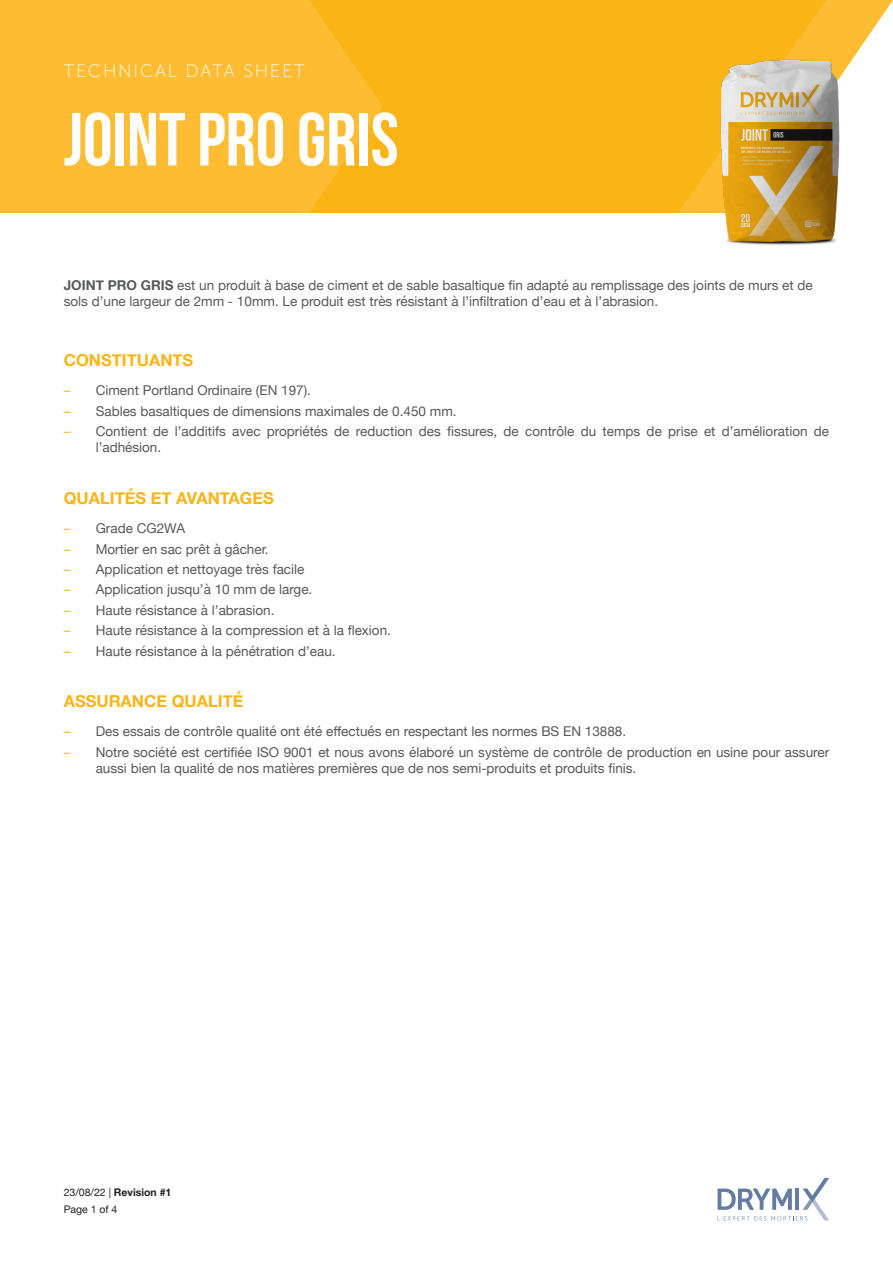
<style>
.page{position:relative;width:893px;height:1263px;background:#fff}
.page>*{position:absolute;margin:0;border:0;box-sizing:border-box;transform-origin:0 0}
.t1{font:75px "Bebas Neue";color:#fff}
.t2{font:18px "Museo Sans 100";letter-spacing:.1em;color:#fff}
.t3{font:700 16.5px "Helvetica Neue";color:#fbb416}
.t4{font:13.5px/16.2px "Helvetica Neue";color:#57585a}
.t5{font:10.5px/16.8px "Helvetica Neue";color:#231f20}
.s1{font-weight:700}
.s2{color:#fbb416}
</style>
<div class="page">
<svg style="left:718px;top:1178px;width:111px;height:42px"></svg>
<div style="left:0;top:0;width:893px;height:213px;background:#fbb416"></div>
<svg style="left:0;top:0;width:383px;height:213px;background:#fcbb2e"></svg>
<svg style="left:798px;top:0;width:95px;height:213px;background:#fdcf6c"></svg>
<img style="left:678px;top:40px;width:210px;height:205px">
<p class="t2" style="left:64px;top:62px;width:242px">TECHNICAL DATA SHEET</p>
<p class="t1" style="left:64px;top:98px;width:336px">JOINT PRO GRIS</p>
<p class="t4" style="left:64px;top:278px;width:750px"><span class="s1">JOINT PRO GRIS</span> est un produit à base de ciment et de sable basaltique fin adapté au remplissage des joints de murs et de sols d’une largeur de 2mm - 10mm. Le produit est très résistant à l’infiltration d’eau et à l’abrasion.</p>
<p class="t3" style="left:64px;top:347px;width:131px">CONSTITUANTS</p>
<p class="t4" style="left:64px;top:383px;width:249px"><span class="s2">–</span> Ciment Portland Ordinaire (EN 197).</p>
<p class="t4" style="left:64px;top:404px;width:394px"><span class="s2">–</span> Sables basaltiques de dimensions maximales de 0.450 mm.</p>
<p class="t4" style="left:96px;top:424px;width:735px;text-indent:-32px"><span class="s2">–</span> Contient de l’additifs avec propriétés de reduction des fissures, de contrôle du temps de prise et d’amélioration de l’adhésion.</p>
<p class="t3" style="left:64px;top:485px;width:211px">QUALITÉS ET AVANTAGES</p>
<p class="t4" style="left:64px;top:521px;width:123px"><span class="s2">–</span> Grade CG2WA</p>
<p class="t4" style="left:64px;top:541px;width:206px"><span class="s2">–</span> Mortier en sac prêt à gâcher.</p>
<p class="t4" style="left:64px;top:562px;width:242px"><span class="s2">–</span> Application et nettoyage très facile</p>
<p class="t4" style="left:64px;top:582px;width:250px"><span class="s2">–</span> Application jusqu’à 10 mm de large.</p>
<p class="t4" style="left:64px;top:603px;width:212px"><span class="s2">–</span> Haute résistance à l’abrasion.</p>
<p class="t4" style="left:64px;top:623px;width:329px"><span class="s2">–</span> Haute résistance à la compression et à la flexion.</p>
<p class="t4" style="left:64px;top:644px;width:273px"><span class="s2">–</span> Haute résistance à la pénétration d’eau.</p>
<p class="t3" style="left:64px;top:689px;width:181px">ASSURANCE QUALITÉ</p>
<p class="t4" style="left:64px;top:724px;width:564px"><span class="s2">–</span> Des essais de contrôle qualité ont été effectués en respectant les normes BS EN 13888.</p>
<p class="t4" style="left:96px;top:745px;width:735px;text-indent:-32px"><span class="s2">–</span> Notre société est certifiée ISO 9001 et nous avons élaboré un système de contrôle de production en usine pour assurer aussi bien la qualité de nos matières premières que de nos semi-produits et produits finis.</p>
<p class="t5" style="left:64px;top:1184px;width:109px">23/08/22 | <span class="s1">Revision #1<br></span>Page 1 of 4</p>
</div>
